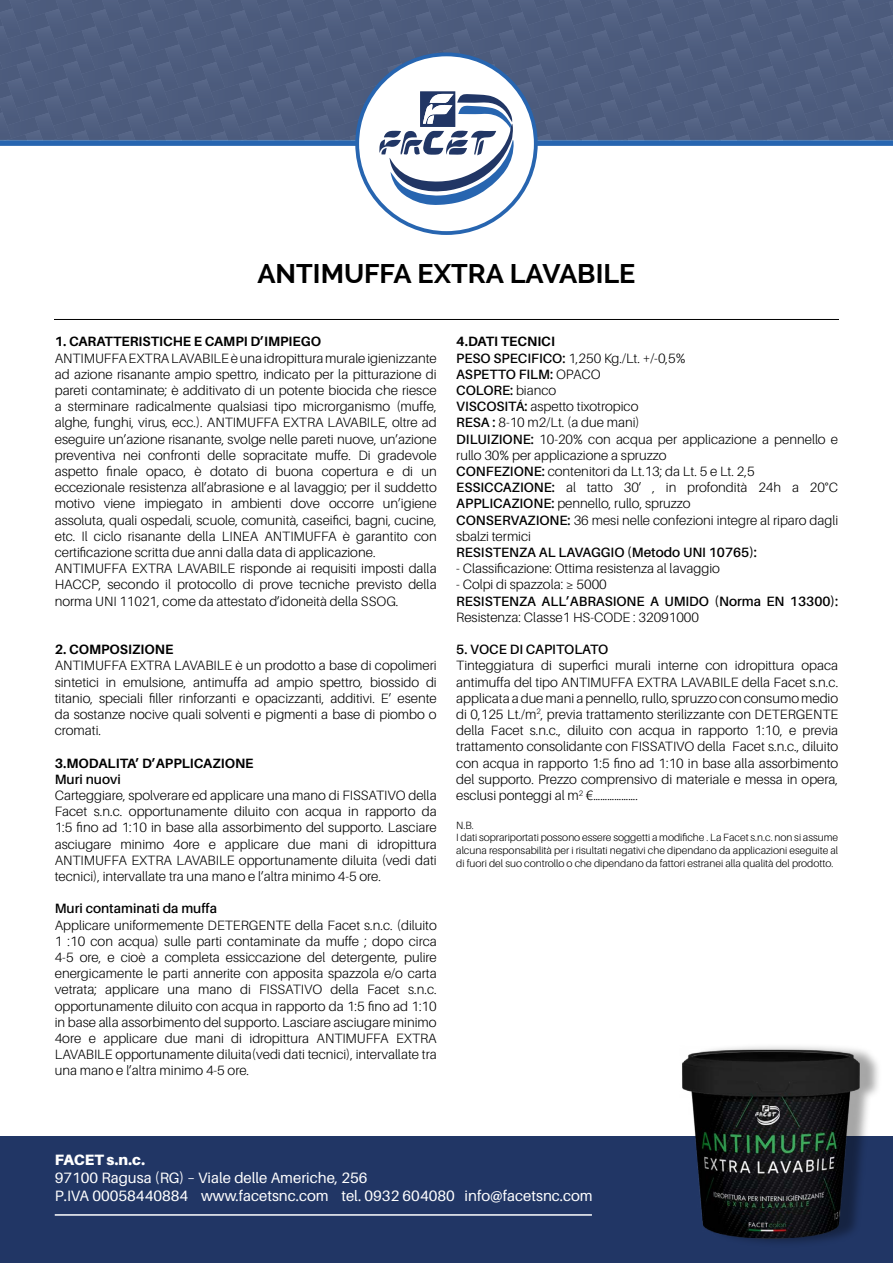
<style>
.page{position:relative;width:893px;height:1263px;background:#fff}
.page>*{position:absolute;margin:0;border:0;box-sizing:border-box;transform-origin:0 0}
.t1{font:700 27px "Raleway";color:#000}
.t2{font:15px/18px "Aileron";color:#fff}
.t3{font:900 15px "Aileron";letter-spacing:-.01em;color:#fff}
.t4{font:300 13.5px/16.2px "Aileron";color:#000;text-align:justify}
.t5{font:600 13.5px "Aileron";color:#000}
.t6{font:700 13.5px "Aileron";color:#000}
.t7{font:300 10.5px/12.6px "Aileron";color:#000}
.s1{font-weight:700}
.s2{font-weight:600}
</style>
<div class="page">
<div style="left:0;top:1136px;width:893px;height:127px;background:#213665"></div>
<svg style="left:0;top:0;width:893px;height:205px"></svg>
<div style="left:689px;top:1043px;width:193px;height:205px;background:#000;opacity:.35"></div>
<img style="left:682px;top:1043px;width:187px;height:195px">
<hr style="left:54px;top:319px;width:785px;height:1px;background:#000">
<hr style="left:55px;top:1214px;width:537px;height:2px;background:#fff">
<h1 class="t1" style="left:257px;top:258px;width:380px">ANTIMUFFA EXTRA LAVABILE</h1>
<p class="t6" style="left:55px;top:334px;width:268px">1. CARATTERISTICHE E CAMPI D’IMPIEGO</p>
<p class="t4" style="left:55px;top:350px;width:383px;text-align:left">ANTIMUFFA EXTRA LAVABILE è una idropittura murale igienizzante ad azione risanante ampio spettro, indicato per la pitturazione di pareti contaminate; è additivato di un potente biocida che riesce a sterminare radicalmente qualsiasi tipo microrganismo (muffe, alghe, funghi, virus, ecc.). ANTIMUFFA EXTRA LAVABILE, oltre ad eseguire un’azione risanante, svolge nelle pareti nuove, un’azione preventiva nei confronti delle sopracitate muffe. Di gradevole aspetto finale opaco, è dotato di buona copertura e di un eccezionale resistenza all’abrasione e al lavaggio; per il suddetto motivo viene impiegato in ambienti dove occorre un’igiene assoluta, quali ospedali, scuole, comunità, caseifici, bagni, cucine, etc. Il ciclo risanante della LINEA ANTIMUFFA è garantito con certificazione scritta due anni dalla data di applicazione.<br>ANTIMUFFA EXTRA LAVABILE risponde ai requisiti imposti dalla HACCP, secondo il protocollo di prove tecniche previsto della norma UNI 11021, come da attestato d’idoneità della SSOG.</p>
<p class="t6" style="left:55px;top:642px;width:120px">2. COMPOSIZIONE</p>
<p class="t4" style="left:55px;top:658px;width:383px">ANTIMUFFA EXTRA LAVABILE è un prodotto a base di copolimeri sintetici in emulsione, antimuffa ad ampio spettro, biossido di titanio, speciali filler rinforzanti e opacizzanti, additivi. E’ esente da sostanze nocive quali solventi e pigmenti a base di piombo o cromati.</p>
<p class="t6" style="left:55px;top:755px;width:200px">3.MODALITA’ D’APPLICAZIONE</p>
<p class="t5" style="left:55px;top:772px;width:67px">Muri nuovi</p>
<p class="t4" style="left:55px;top:787px;width:383px">Carteggiare, spolverare ed applicare una mano di FISSATIVO della Facet s.n.c. opportunamente diluito con acqua in rapporto da 1:5 fino ad 1:10 in base alla assorbimento del supporto. Lasciare asciugare minimo 4ore e applicare due mani di idropittura ANTIMUFFA EXTRA LAVABILE opportunamente diluita (vedi dati tecnici), intervallate tra una mano e l’altra minimo 4-5 ore.</p>
<p class="t5" style="left:55px;top:901px;width:164px">Muri contaminati da muffa</p>
<p class="t4" style="left:55px;top:917px;width:384px">Applicare uniformemente DETERGENTE della Facet s.n.c. (diluito 1 :10 con acqua) sulle parti contaminate da muffe ; dopo circa 4-5 ore, e cioè a completa essiccazione del detergente, pulire energicamente le parti annerite con apposita spazzola e/o carta vetrata; applicare una mano di FISSATIVO della Facet s.n.c. opportunamente diluito con acqua in rapporto da 1:5 fino ad 1:10 in base alla assorbimento del supporto. Lasciare asciugare minimo 4ore e applicare due mani di idropittura ANTIMUFFA EXTRA LAVABILE opportunamente diluita(vedi dati tecnici), intervallate tra una mano e l’altra minimo 4-5 ore.</p>
<p class="t4" style="left:456px;top:334px;width:383px;text-align:left"><span class="s1">4.DATI TECNICI<br></span><span class="s2">PESO SPECIFICO:</span> 1,250 Kg./Lt. +/-0,5%<br><span class="s2">ASPETTO FILM:</span> OPACO<br><span class="s2">COLORE:</span> bianco<br><span class="s2">VISCOSITÁ:</span> aspetto tixotropico<br><span class="s2">RESA :</span> 8-10 m2/Lt. (a due mani)<br><span class="s2">DILUIZIONE:</span> 10-20% con acqua per applicazione a pennello e rullo 30% per applicazione a spruzzo<br><span class="s2">CONFEZIONE:</span> contenitori da Lt.13; da Lt. 5 e Lt. 2,5<br><span class="s2">ESSICCAZIONE:</span> al tatto 30’ , in profondità 24h a 20°C <span class="s2">APPLICAZIONE:</span> pennello, rullo, spruzzo<br><span class="s2">CONSERVAZIONE:</span> 36 mesi nelle confezioni integre al riparo dagli sbalzi termici</p>
<p class="t5" style="left:456px;top:545px;width:302px">RESISTENZA AL LAVAGGIO (Metodo UNI 10765):</p>
<p class="t4" style="left:456px;top:560px;width:265px">- Classificazione: Ottima resistenza al lavaggio</p>
<p class="t4" style="left:456px;top:577px;width:152px">- Colpi di spazzola: ≥ 5000</p>
<p class="t5" style="left:456px;top:593px;width:383px">RESISTENZA ALL’ABRASIONE A UMIDO (Norma EN 13300):</p>
<p class="t4" style="left:456px;top:609px;width:244px">Resistenza: Classe1 HS-CODE : 32091000</p>
<p class="t5" style="left:456px;top:642px;width:154px">5. VOCE DI CAPITOLATO</p>
<p class="t4" style="left:456px;top:658px;width:384px">Tinteggiatura di superfici murali interne con idropittura opaca antimuffa del tipo ANTIMUFFA EXTRA LAVABILE della Facet s.n.c. applicata a due mani a pennello, rullo, spruzzo con consumo medio di 0,125 Lt./m<sup>2</sup>, previa trattamento sterilizzante con DETERGENTE della Facet s.n.c., diluito con acqua in rapporto 1:10, e previa trattamento consolidante con FISSATIVO della Facet s.n.c., diluito con acqua in rapporto 1:5 fino ad 1:10 in base alla assorbimento del supporto. Prezzo comprensivo di materiale e messa in opera, esclusi ponteggi al m<sup>2</sup> €……………….</p>
<p class="t7" style="left:456px;top:819px;width:383px">N.B.<br>I dati soprariportati possono essere soggetti a modifiche . La Facet s.n.c. non si assume alcuna responsabilità per i risultati negativi che dipendano da applicazioni eseguite al di fuori del suo controllo o che dipendano da fattori estranei alla qualità del prodotto.</p>
<p class="t3" style="left:55px;top:1151px;width:92px">FACET s.n.c.</p>
<p class="t2" style="left:55px;top:1169px;width:539px">97100 Ragusa (RG) – Viale delle Americhe, 256<br>P.IVA 00058440884 www.facetsnc.com tel. 0932 604080 info@facetsnc.com</p>
</div>
